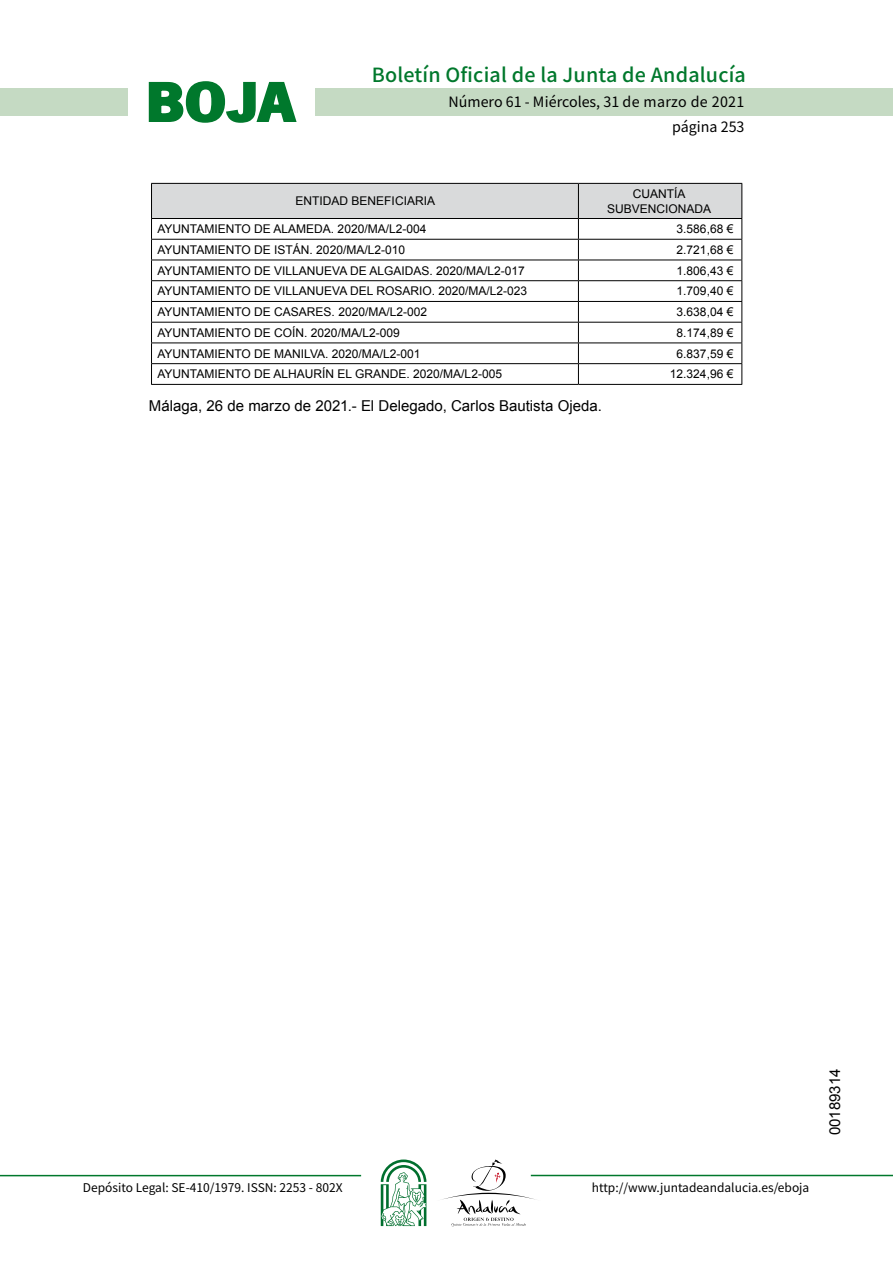
<style>
.page{position:relative;width:893px;height:1263px;background:#fff}
.page>*{position:absolute;margin:0;border:0;box-sizing:border-box;transform-origin:0 0}
.t1{font:700 57.75px "News Got T";color:#00782c;scale:1.14 1}
.t2{font:500 19.5px "Noto Sans HK";letter-spacing:.01em;color:#00782c}
.t3{font:15px "Arial";color:#000}
.t4{font:14.25px/24.5px "Noto Sans HK";color:#000;text-align:right}
.t5{font:12px/14.4px "Arial";color:#000;text-align:center}
.t6{font:12px "Noto Sans HK";color:#000}
</style>
<div class="page">
<div style="left:315px;top:88px;width:577px;height:28px;background:#c5dac3"></div>
<div style="left:0;top:88px;width:128px;height:28px;background:#c5dac3"></div>
<hr style="left:0;top:1175px;width:361px;height:1px;background:#00782c">
<hr style="left:531px;top:1175px;width:361px;height:1px;background:#00782c">
<svg style="left:148px;top:81px;width:149px;height:42px"></svg>
<svg style="left:442px;top:1159px;width:100px;height:67px"></svg>
<svg style="left:381px;top:1160px;width:45px;height:66px"></svg>
<svg style="left:151px;top:183px;width:591px;height:201px"></svg>
<hr style="left:151px;top:384px;width:427px;height:1px;background:#000">
<hr style="left:578px;top:384px;width:164px;height:1px;background:#000">
<h1 class="t1" style="left:145px;top:68px;width:133px">BOJA</h1>
<h2 class="t2" style="left:372px;top:64px;width:375px">Boletín Oficial de la Junta de Andalucía</h2>
<p class="t4" style="left:448px;top:90px;width:297px">Número 61 - Miércoles, 31 de marzo de 2021 página 253</p>
<p class="t5" style="left:295px;top:194px;width:141px">ENTIDAD BENEFICIARIA</p>
<p class="t5" style="left:607px;top:187px;width:106px">CUANTÍA<br>SUBVENCIONADA</p>
<p class="t5" style="left:157px;top:222px;width:270px">AYUNTAMIENTO DE ALAMEDA. 2020/MA/L2-004</p>
<p class="t5" style="left:676px;top:222px;width:58px">3.586,68 €</p>
<p class="t5" style="left:157px;top:243px;width:249px">AYUNTAMIENTO DE ISTÁN. 2020/MA/L2-010</p>
<p class="t5" style="left:676px;top:243px;width:58px">2.721,68 €</p>
<p class="t5" style="left:157px;top:263px;width:369px">AYUNTAMIENTO DE VILLANUEVA DE ALGAIDAS. 2020/MA/L2-017</p>
<p class="t5" style="left:676px;top:263px;width:58px">1.806,43 €</p>
<p class="t5" style="left:157px;top:284px;width:371px">AYUNTAMIENTO DE VILLANUEVA DEL ROSARIO. 2020/MA/L2-023</p>
<p class="t5" style="left:676px;top:284px;width:58px">1.709,40 €</p>
<p class="t5" style="left:157px;top:305px;width:271px">AYUNTAMIENTO DE CASARES. 2020/MA/L2-002</p>
<p class="t5" style="left:676px;top:305px;width:58px">3.638,04 €</p>
<p class="t5" style="left:157px;top:326px;width:244px">AYUNTAMIENTO DE COÍN. 2020/MA/L2-009</p>
<p class="t5" style="left:676px;top:326px;width:58px">8.174,89 €</p>
<p class="t5" style="left:157px;top:346px;width:264px">AYUNTAMIENTO DE MANILVA. 2020/MA/L2-001</p>
<p class="t5" style="left:676px;top:346px;width:58px">6.837,59 €</p>
<p class="t5" style="left:157px;top:367px;width:346px">AYUNTAMIENTO DE ALHAURÍN EL GRANDE. 2020/MA/L2-005</p>
<p class="t5" style="left:670px;top:367px;width:65px">12.324,96 €</p>
<p class="t3" style="left:149px;top:396px;width:454px">Málaga, 26 de marzo de 2021.- El Delegado, Carlos Bautista Ojeda.</p>
<p class="t6" style="left:83px;top:1181px;width:261px">Depósito Legal: SE-410/1979. ISSN: 2253 - 802X</p>
<p class="t6" style="left:592px;top:1181px;width:219px">http://www.juntadeandalucia.es/eboja</p>
<p class="t3" style="left:825px;top:1135px;width:68px;rotate:-90deg">00189314</p>
</div>
